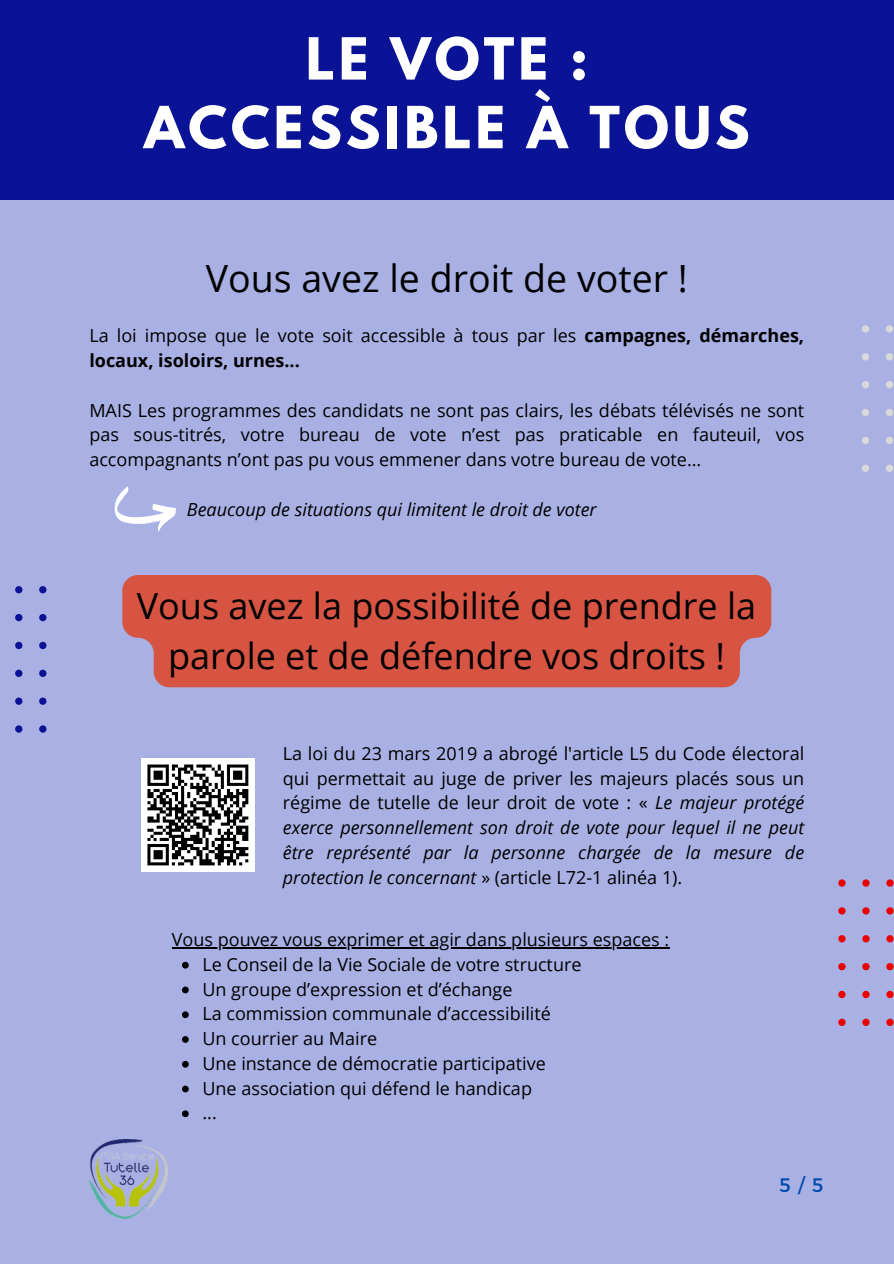
<style>
.page{position:relative;width:894px;height:1264px;background:#fff}
.page>*{position:absolute;margin:0;border:0;box-sizing:border-box;transform-origin:0 0}
.t1{font:700 51.3px/68.7px "League Spartan";letter-spacing:.075em;color:#fff;text-align:center}
.t2{font:37.5px "Open Sans";color:#000}
.t3{font:36px/49.5px "Open Sans";color:#000;text-align:center}
.t4{font:19.5px "Montserrat";color:#004aad}
.t5{font:18px/24.8px "Open Sans";color:#000;text-align:justify}
.t6{font:italic 18px "Open Sans";color:#000}
.s1{font-weight:700}
.s2{font-style:italic}
</style>
<div class="page">
<div style="left:0;top:0;width:893px;height:1263px;background:#a9b1e4"></div>
<div style="left:0;top:0;width:893px;height:200px;background:#0a1295"></div>
<img style="left:89px;top:1139px;width:78px;height:79px">
<svg style="left:114px;top:486px;width:62px;height:45px"></svg>
<div style="left:122px;top:575px;width:649px;height:112px;background:#d75443"></div>
<hr style="left:172px;top:947px;width:497px;height:1px;background:#000">
<svg style="left:182px;top:961px;width:7px;height:7px"></svg>
<svg style="left:182px;top:986px;width:7px;height:7px"></svg>
<svg style="left:182px;top:1011px;width:7px;height:7px"></svg>
<svg style="left:182px;top:1036px;width:7px;height:6px"></svg>
<svg style="left:182px;top:1060px;width:7px;height:7px"></svg>
<svg style="left:182px;top:1085px;width:7px;height:7px"></svg>
<svg style="left:182px;top:1110px;width:7px;height:7px"></svg>
<div style="left:141px;top:758px;width:113px;height:113px;background:#fff"></div>
<svg style="left:147px;top:764px;width:102px;height:102px"></svg>
<svg style="left:886px;top:325px;width:6px;height:7px"></svg>
<svg style="left:886px;top:353px;width:6px;height:7px"></svg>
<svg style="left:886px;top:381px;width:6px;height:7px"></svg>
<svg style="left:886px;top:409px;width:6px;height:7px"></svg>
<svg style="left:886px;top:437px;width:6px;height:7px"></svg>
<svg style="left:886px;top:464px;width:6px;height:8px"></svg>
<svg style="left:862px;top:325px;width:6px;height:7px"></svg>
<svg style="left:862px;top:353px;width:6px;height:7px"></svg>
<svg style="left:862px;top:381px;width:6px;height:7px"></svg>
<svg style="left:862px;top:409px;width:6px;height:7px"></svg>
<svg style="left:862px;top:437px;width:6px;height:7px"></svg>
<svg style="left:862px;top:464px;width:6px;height:8px"></svg>
<svg style="left:886px;top:879px;width:7px;height:7px"></svg>
<svg style="left:886px;top:907px;width:7px;height:7px"></svg>
<svg style="left:886px;top:935px;width:7px;height:7px"></svg>
<svg style="left:886px;top:963px;width:7px;height:7px"></svg>
<svg style="left:886px;top:990px;width:7px;height:8px"></svg>
<svg style="left:886px;top:1018px;width:7px;height:7px"></svg>
<svg style="left:862px;top:879px;width:7px;height:7px"></svg>
<svg style="left:862px;top:907px;width:7px;height:7px"></svg>
<svg style="left:862px;top:935px;width:7px;height:7px"></svg>
<svg style="left:862px;top:963px;width:7px;height:7px"></svg>
<svg style="left:862px;top:990px;width:7px;height:8px"></svg>
<svg style="left:862px;top:1018px;width:7px;height:7px"></svg>
<svg style="left:838px;top:879px;width:7px;height:7px"></svg>
<svg style="left:838px;top:907px;width:7px;height:7px"></svg>
<svg style="left:838px;top:935px;width:7px;height:7px"></svg>
<svg style="left:838px;top:963px;width:7px;height:7px"></svg>
<svg style="left:838px;top:990px;width:7px;height:8px"></svg>
<svg style="left:838px;top:1018px;width:7px;height:7px"></svg>
<svg style="left:39px;top:586px;width:7px;height:7px"></svg>
<svg style="left:39px;top:614px;width:7px;height:7px"></svg>
<svg style="left:39px;top:641px;width:7px;height:8px"></svg>
<svg style="left:39px;top:669px;width:7px;height:8px"></svg>
<svg style="left:39px;top:697px;width:7px;height:7px"></svg>
<svg style="left:39px;top:725px;width:7px;height:7px"></svg>
<svg style="left:15px;top:586px;width:7px;height:7px"></svg>
<svg style="left:15px;top:614px;width:7px;height:7px"></svg>
<svg style="left:15px;top:641px;width:7px;height:8px"></svg>
<svg style="left:15px;top:669px;width:7px;height:8px"></svg>
<svg style="left:15px;top:697px;width:7px;height:7px"></svg>
<svg style="left:15px;top:725px;width:7px;height:7px"></svg>
<h2 class="t1" style="left:144px;top:31px;width:607px">LE VOTE :<br>ACCESSIBLE À TOUS</h2>
<p class="t2" style="left:206px;top:252px;width:483px">Vous avez le droit de voter !</p>
<p class="t5" style="left:89px;top:323px;width:716px">La loi impose que le vote soit accessible à tous par les <span class="s1">campagnes, démarches, locaux, isoloirs, urnes...</span></p>
<p class="t5" style="left:89px;top:397px;width:716px">MAIS Les programmes des candidats ne sont pas clairs, les débats télévisés ne sont pas sous-titrés, votre bureau de vote n’est pas praticable en fauteuil, vos accompagnants n’ont pas pu vous emmener dans votre bureau de vote…</p>
<p class="t6" style="left:187px;top:496px;width:411px">Beaucoup de situations qui limitent le droit de voter</p>
<p class="t3" style="left:137px;top:580px;width:621px">Vous avez la possibilité de prendre la parole et de défendre vos droits !</p>
<p class="t5" style="left:283px;top:740px;width:522px">La loi du 23 mars 2019 a abrogé l'article L5 du Code électoral qui permettait au juge de priver les majeurs placés sous un régime de tutelle de leur droit de vote : « <span class="s2">Le majeur protégé exerce personnellement son droit de vote pour lequel il ne peut être représenté par la personne chargée de la mesure de protection le concernant</span> » (article L72-1 alinéa 1).</p>
<h2 class="t5" style="left:172px;top:926px;width:499px">Vous pouvez vous exprimer et agir dans plusieurs espaces :</h2>
<p class="t5" style="left:202px;top:951px;width:380px">Le Conseil de la Vie Sociale de votre structure</p>
<p class="t5" style="left:202px;top:976px;width:311px">Un groupe d’expression et d’échange</p>
<p class="t5" style="left:202px;top:1001px;width:350px">La commission communale d’accessibilité</p>
<p class="t5" style="left:202px;top:1025px;width:176px">Un courrier au Maire</p>
<p class="t5" style="left:202px;top:1050px;width:345px">Une instance de démocratie participative</p>
<p class="t5" style="left:202px;top:1075px;width:331px">Une association qui défend le handicap</p>
<p class="t5" style="left:202px;top:1100px;width:16px">...</p>
<p class="t4" style="left:779px;top:1172px;width:45px">5/5</p>
</div>
